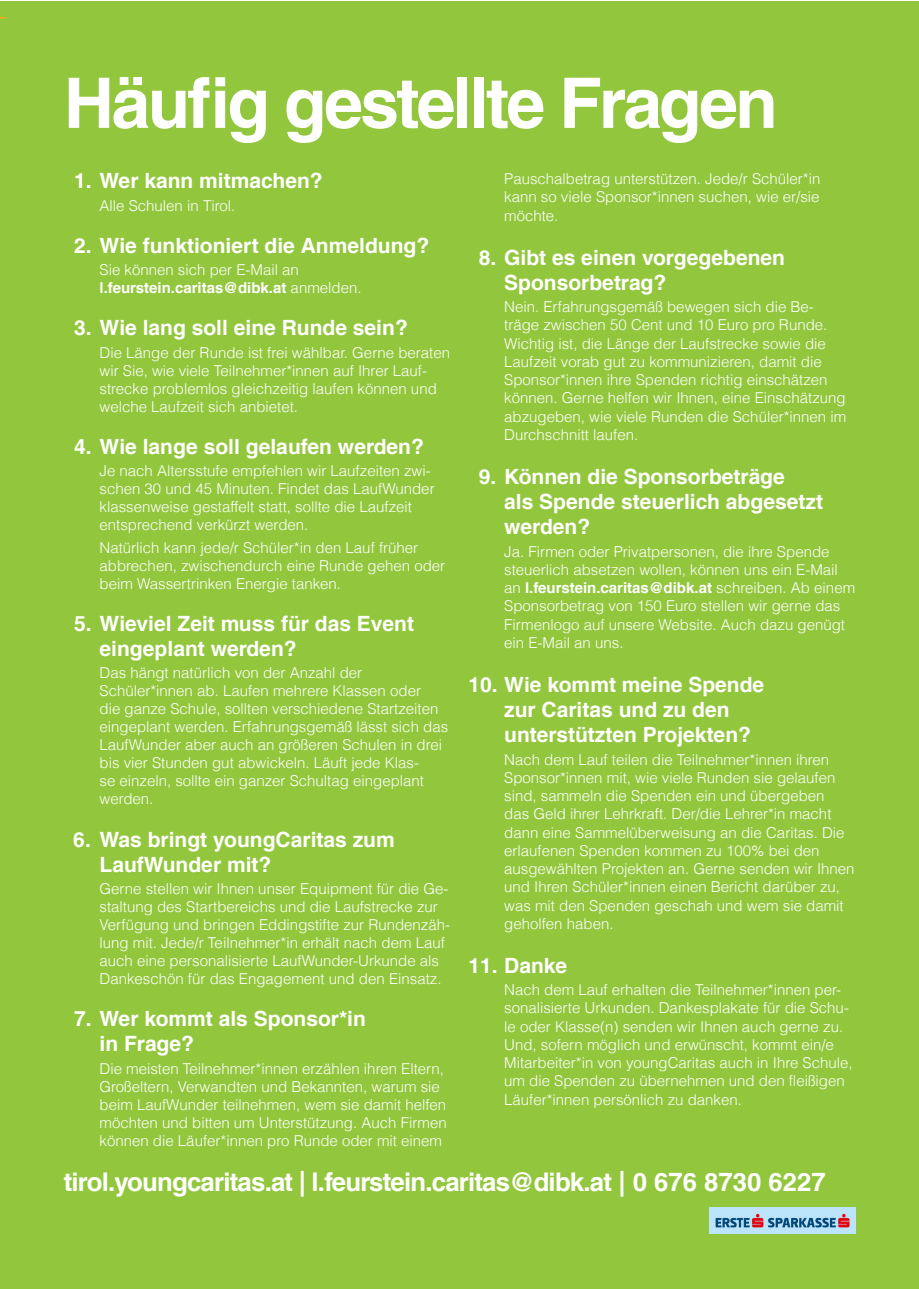
<style>
.page{position:relative;width:919px;height:1289px;background:#fff}
.page>*{position:absolute;margin:0;border:0;box-sizing:border-box;transform-origin:0 0}
.t1{font:700 69.75px "Helveticafor Caritas";letter-spacing:-.04em;color:#fff}
.t2{font:700 25.65px "Helveticafor Caritas";letter-spacing:-.03em;color:#fff}
.t3{font:700 21px/25.2px "Helveticafor Caritas";color:#fff}
.t4{font:300 15px/18.3px "Helveticafor Caritas";color:#fff}
.s1{font-weight:700}
</style>
<div class="page">
<div style="left:0;top:1px;width:918px;height:1287px;background:#92c73d"></div>
<img style="left:709px;top:1207px;width:146px;height:26px">
<h1 class="t1" style="left:64px;top:61px;width:715px">Häufig gestellte Fragen</h1>
<h3 class="t3" style="left:74px;top:168px;width:250px">1. Wer kann mitmachen?</h3>
<p class="t4" style="left:99px;top:196px;width:137px">Alle Schulen in Tirol.</p>
<h3 class="t3" style="left:74px;top:233px;width:356px">2. Wie funktioniert die Anmeldung?</h3>
<p class="t4" style="left:99px;top:261px;width:263px">Sie können sich per E-Mail an <span class="s1">l.feurstein.caritas@dibk.at</span> anmelden.</p>
<h3 class="t3" style="left:74px;top:315px;width:335px">3. Wie lang soll eine Runde sein?</h3>
<p class="t4" style="left:99px;top:343px;width:352px">Die Länge der Runde ist frei wählbar. Gerne beraten wir Sie, wie viele Teilnehmer*innen auf Ihrer Lauf&shy;strecke problemlos gleichzeitig laufen können und welche Laufzeit sich anbietet.</p>
<h3 class="t3" style="left:74px;top:434px;width:351px">4. Wie lange soll gelaufen werden?</h3>
<p class="t4" style="left:99px;top:462px;width:336px">Je nach Altersstufe empfehlen wir Laufzeiten zwi&shy;schen 30 und 45 Minuten. Findet das LaufWunder klassenweise gestaffelt statt, sollte die Laufzeit entsprechend verkürzt werden.</p>
<p class="t4" style="left:99px;top:538px;width:347px">Natürlich kann jede/r Schüler*in den Lauf früher abbrechen, zwischendurch eine Runde gehen oder beim Wassertrinken Energie tanken.</p>
<h3 class="t3" style="left:100px;top:610px;width:316px;text-indent:-25px">5. Wieviel Zeit muss für das Event eingeplant werden?</h3>
<p class="t4" style="left:99px;top:663px;width:350px">Das hängt natürlich von der Anzahl der Schüler*innen ab. Laufen mehrere Klassen oder<br>die ganze Schule, sollten verschiedene Startzeiten eingeplant werden. Erfahrungsgemäß lässt sich das LaufWunder aber auch an größeren Schulen in drei bis vier Stunden gut abwickeln. Läuft jede Klas-<br>se einzeln, sollte ein ganzer Schultag eingeplant werden.</p>
<h3 class="t3" style="left:100px;top:826px;width:297px;text-indent:-26px">6. Was bringt youngCaritas zum<br>LaufWunder mit?</h3>
<p class="t4" style="left:99px;top:879px;width:352px">Gerne stellen wir Ihnen unser Equipment für die Ge&shy;staltung des Startbereichs und die Laufstrecke zur Verfügung und bringen Eddingstifte zur Rundenzäh&shy;lung mit. Jede/r Teilnehmer*in erhält nach dem Lauf auch eine personalisierte LaufWunder-Urkunde als Dankeschön für das Engagement und den Einsatz.</p>
<h3 class="t3" style="left:100px;top:1006px;width:268px;text-indent:-25px">7. Wer kommt als Sponsor*in in Frage?</h3>
<p class="t4" style="left:99px;top:1059px;width:349px">Die meisten Teilnehmer*innen erzählen ihren Eltern, Großeltern, Verwandten und Bekannten, warum sie beim LaufWunder teilnehmen, wem sie damit helfen möchten und bitten um Unterstützung. Auch Firmen können die Läufer*innen pro Runde oder mit einem</p>
<p class="t4" style="left:504px;top:169px;width:317px;text-align:justify">Pauschalbetrag unterstützen. Jede/r Schüler*in kann so viele Sponsor*innen suchen, wie er/sie möchte.</p>
<h3 class="t3" style="left:504px;top:244px;width:282px;text-indent:-25px">8. Gibt es einen vorgegebenen<br>Sponsorbetrag?</h3>
<p class="t4" style="left:504px;top:298px;width:343px">Nein. Erfahrungsgemäß bewegen sich die Be&shy;träge zwischen 50 Cent und 10 Euro pro Runde.<br>Wichtig ist, die Länge der Laufstrecke sowie die Laufzeit vorab gut zu kommunizieren, damit die Sponsor*innen ihre Spenden richtig einschätzen können. Gerne helfen wir Ihnen, eine Einschätzung abzugeben, wie viele Runden die Schüler*innen im Durchschnitt laufen.</p>
<h3 class="t3" style="left:504px;top:464px;width:320px;text-indent:-25px">9. Können die Sponsorbeträge<br>als Spende steuerlich abgesetzt werden?</h3>
<p class="t4" style="left:504px;top:542px;width:352px">Ja. Firmen oder Privatpersonen, die ihre Spende steuerlich absetzen wollen, können uns ein E-Mail an <span class="s1">l.feurstein.caritas@dibk.at</span> schreiben. Ab einem Sponsorbetrag von 150 Euro stellen wir gerne das Firmenlogo auf unsere Website. Auch dazu genügt ein E-Mail an uns.</p>
<h3 class="t3" style="left:504px;top:672px;width:261px;text-indent:-36px">10. Wie kommt meine Spende zur Caritas und zu den unterstützten Projekten?</h3>
<p class="t4" style="left:504px;top:750px;width:352px">Nach dem Lauf teilen die Teilnehmer*innen ihren Sponsor*innen mit, wie viele Runden sie gelaufen sind, sammeln die Spenden ein und übergeben<br>das Geld ihrer Lehrkraft. Der/die Lehrer*in macht dann eine Sammelüberweisung an die Caritas. Die erlaufenen Spenden kommen zu 100% bei den ausgewählten Projekten an. Gerne senden wir Ihnen und Ihren Schüler*innen einen Bericht darüber zu, was mit den Spenden geschah und wem sie damit geholfen haben.</p>
<h3 class="t3" style="left:468px;top:952px;width:100px">11. Danke</h3>
<p class="t4" style="left:504px;top:980px;width:350px">Nach dem Lauf erhalten die Teilnehmer*innen per&shy;sonalisierte Urkunden. Dankesplakate für die Schu&shy;le oder Klasse(n) senden wir Ihnen auch gerne zu.<br>Und, sofern möglich und erwünscht, kommt ein/e Mitarbeiter*in von youngCaritas auch in Ihre Schule, um die Spenden zu übernehmen und den fleißigen Läufer*innen persönlich zu danken.</p>
<h2 class="t2" style="left:64px;top:1166px;width:763px">tirol.youngcaritas.at | l.feurstein.caritas@dibk.at | 0 676 8730 6227</h2>
</div>
